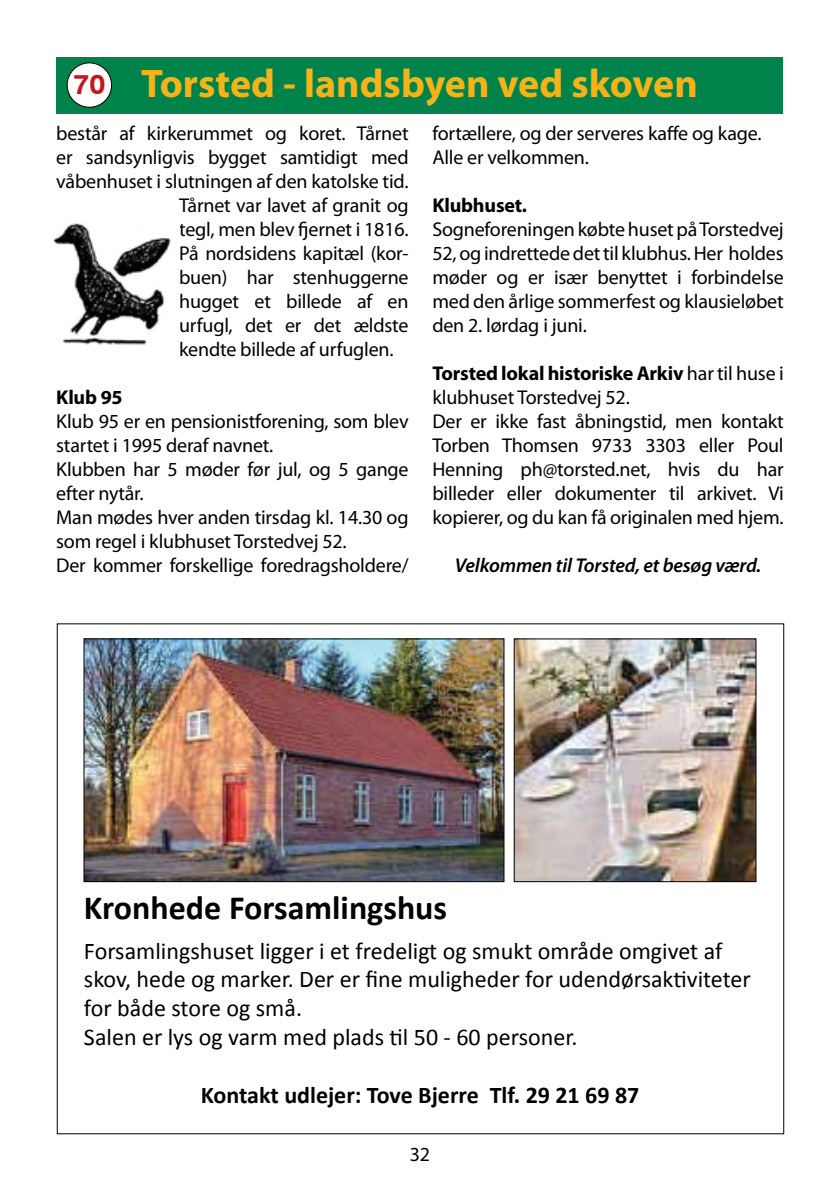
<style>
.page{position:relative;width:840px;height:1191px;background:#fff}
.page>*{position:absolute;margin:0;border:0;box-sizing:border-box;transform-origin:0 0}
.t1{font:700 40px "Myriad Pro";color:#f6b319}
.t2{font:700 34px "Calibri";color:#000}
.t3{font:700 28px "Swiss 721 BT";color:#c4161c}
.t4{font:24px/28.8px "Calibri";color:#000}
.t5{font:700 24px "Calibri";color:#000}
.t6{font:20px/24px "Myriad Pro";letter-spacing:-.01em;color:#000}
.t7{font:italic 600 20px "Myriad Pro";letter-spacing:-.01em;color:#000}
.t8{font:700 20px "Myriad Pro";letter-spacing:-.01em;color:#000}
.s1{font-weight:700}
</style>
<div class="page">
<div style="left:56px;top:57px;width:726px;height:56px;background:#00834a"></div>
<img style="left:53px;top:223px;width:118px;height:122px">
<img style="left:86px;top:640px;width:416px;height:240px">
<div style="left:84px;top:638px;width:420px;height:244px;border:1px solid #000"></div>
<img style="left:515px;top:640px;width:238px;height:240px">
<div style="left:513px;top:638px;width:242px;height:244px;border:1px solid #000"></div>
<div style="left:67px;top:63px;width:44px;height:44px;background:#fff;border-radius:50%"></div>
<div style="left:67px;top:62px;width:45px;height:46px;border:1px solid #000;border-radius:50%"></div>
<h1 class="t1" style="left:141px;top:57px;width:558px">Torsted - landsbyen ved skoven</h1>
<p class="t6" style="left:432px;top:121px;width:330px">fortællere, og der serveres kaffe og kage.<br>Alle er velkommen.</p>
<p class="t8" style="left:432px;top:192px;width:96px">Klubhuset.</p>
<p class="t6" style="left:432px;top:217px;width:353px;text-align:justify">Sogneforeningen købte huset på Torstedvej 52, og indrettede det til klubhus. Her holdes møder og er især benyttet i forbindelse med den årlige sommerfest og klausieløbet den 2. lørdag i juni.</p>
<p class="t6" style="left:432px;top:361px;width:353px"><span class="s1">Torsted lokal historiske Arkiv</span> har til huse i klubhuset Torstedvej 52.<br>Der er ikke fast åbningstid, men kontakt Torben Thomsen 9733 3303 eller Poul Henning ph@torsted.net, hvis du har billeder eller dokumenter til arkivet. Vi kopierer, og du kan få originalen med hjem.</p>
<p class="t7" style="left:454px;top:553px;width:308px">Velkommen til Torsted, et besøg værd.</p>
<h3 class="t3" style="left:73px;top:65px;width:33px">70</h3>
<p class="t6" style="left:56px;top:121px;width:353px">består af kirkerummet og koret. Tårnet</p>
<p class="t6" style="left:56px;top:145px;width:353px">er sandsynligvis bygget samtidigt med</p>
<p class="t6" style="left:56px;top:169px;width:353px">våbenhuset i slutningen af den katolske tid.</p>
<p class="t6" style="left:179px;top:193px;width:231px">Tårnet var lavet af granit og</p>
<p class="t6" style="left:179px;top:217px;width:231px">tegl, men blev fjernet i 1816.</p>
<p class="t6" style="left:179px;top:241px;width:231px">På nordsidens kapitæl (kor-</p>
<p class="t6" style="left:179px;top:265px;width:231px">buen) har stenhuggerne</p>
<p class="t6" style="left:179px;top:289px;width:231px">hugget et billede af en</p>
<p class="t6" style="left:179px;top:313px;width:231px">urfugl, det er det ældste</p>
<p class="t6" style="left:179px;top:337px;width:216px">kendte billede af urfuglen.</p>
<p class="t8" style="left:56px;top:384px;width:68px">Klub 95</p>
<p class="t6" style="left:56px;top:409px;width:354px">Klub 95 er en pensionistforening, som blev startet i 1995 deraf navnet.<br>Klubben har 5 møder før jul, og 5 gange efter nytår.<br>Man mødes hver anden tirsdag kl. 14.30 og som regel i klubhuset Torstedvej 52.<br>Der kommer forskellige foredragsholdere/</p>
<h2 class="t2" style="left:84px;top:886px;width:364px">Kronhede Forsamlingshus</h2>
<p class="t4" style="left:84px;top:935px;width:668px">Forsamlingshuset ligger i et fredeligt og smukt område omgivet af skov, hede og marker. Der er ne muligheder for udendørsaktiviteter for både store og små.<br>Salen er lys og varm med plads til 50 - 60 personer.</p>
<p class="t5" style="left:200px;top:1079px;width:440px">Kontakt udlejer: Tove Bjerre Tlf. 29 21 69 87</p>
<p class="t6" style="left:409px;top:1141px;width:22px">32</p>
</div>
